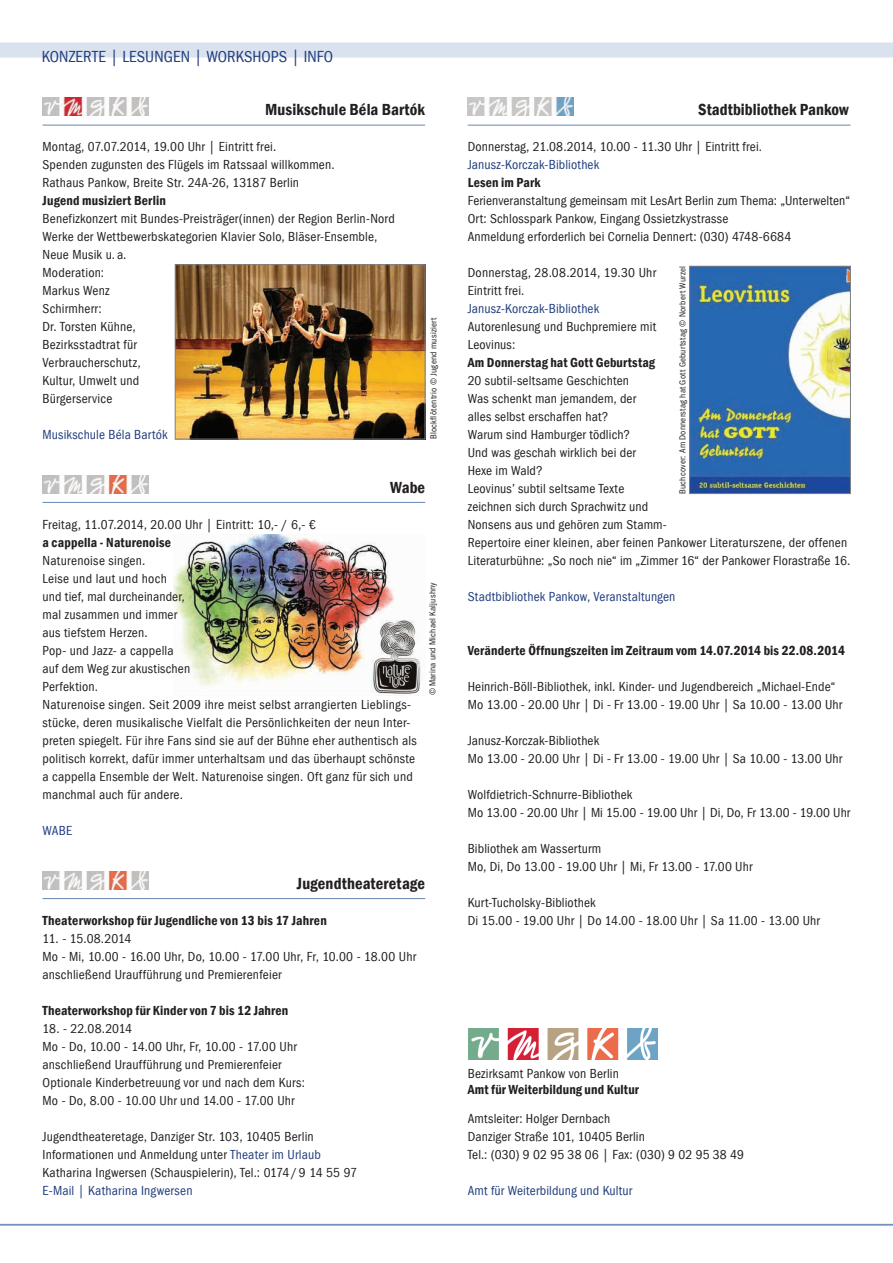
<style>
.page{position:relative;width:893px;height:1263px;background:#fff}
.page>*{position:absolute;margin:0;border:0;box-sizing:border-box;transform-origin:0 0}
.t1{font:600 condensed 16.5px "Franklin Gothic";letter-spacing:.005em;color:#231f20}
.t2{font:condensed 16.5px "Franklin Gothic";letter-spacing:.005em;color:#213e7d}
.t3{font:condensed 13.5px/18px "Franklin Gothic";letter-spacing:.015em;color:#231f20}
.t4{font:600 condensed 13.5px "Franklin Gothic";letter-spacing:.015em;color:#231f20}
.t5{font:condensed 13.5px "Franklin Gothic";letter-spacing:.01em;color:#213e7d}
.t6{font:condensed 9px "Franklin Gothic";letter-spacing:.025em;color:#231f20}
.s1{color:#213e7d}
</style>
<div class="page">
<img style="left:177px;top:266px;width:246px;height:171px">
<div style="left:175px;top:264px;width:250px;height:175px;border:1px solid #808285"></div>
<div style="left:0;top:43px;width:893px;height:15px;background:#d9e2ee"></div>
<hr style="left:0;top:1225px;width:893px;height:1px;background:#6687b4">
<img style="left:468px;top:98px;width:105px;height:17px">
<hr style="left:468px;top:125px;width:382px;height:1px;background:#6687b4">
<img style="left:43px;top:98px;width:105px;height:17px">
<hr style="left:43px;top:125px;width:382px;height:1px;background:#6687b4">
<img style="left:174px;top:534px;width:248px;height:161px">
<img style="left:43px;top:476px;width:105px;height:17px">
<hr style="left:43px;top:502px;width:382px;height:1px;background:#6687b4">
<img style="left:43px;top:872px;width:105px;height:17px">
<hr style="left:43px;top:898px;width:382px;height:1px;background:#6687b4">
<hr style="left:0;top:1224px;width:893px;height:1px;background:#6687b4">
<img style="left:469px;top:1028px;width:188px;height:31px">
<img style="left:691px;top:268px;width:158px;height:224px">
<div style="left:689px;top:266px;width:162px;height:228px;border:1px solid #808285"></div>
<p class="t2" style="left:42px;top:48px;width:293px">KONZERTE | LESUNGEN | WORKSHOPS | INFO</p>
<p class="t1" style="left:265px;top:99px;width:162px">Musikschule Béla Bartók</p>
<p class="t3" style="left:43px;top:138px;width:294px">Montag, 07.07.2014, 19.00 Uhr | Eintritt frei.<br>Spenden zugunsten des Flügels im Ratssaal willkommen.<br>Rathaus Pankow, Breite Str. 24A-26, 13187 Berlin</p>
<p class="t4" style="left:43px;top:192px;width:125px">Jugend musiziert Berlin</p>
<p class="t3" style="left:43px;top:210px;width:354px">Benefizkonzert mit Bundes-Preisträger(innen) der Region Berlin-Nord<br>Werke der Wettbewerbskategorien Klavier Solo, Bläser-Ensemble,<br>Neue Musik u. a.<br>Moderation:<br>Markus Wenz<br>Schirmherr:<br>Dr. Torsten Kühne,<br>Bezirksstadtrat für<br>Verbraucherschutz,<br>Kultur, Umwelt und<br>Bürgerservice</p>
<p class="t5" style="left:43px;top:427px;width:127px">Musikschule Béla Bartók</p>
<p class="t6" style="left:429px;top:439px;width:124px;rotate:-90deg">Blockflötentrio © Jugend musiziert</p>
<p class="t1" style="left:390px;top:477px;width:36px">Wabe</p>
<p class="t3" style="left:43px;top:516px;width:275px">Freitag, 11.07.2014, 20.00 Uhr | Eintritt: 10,- / 6,- €</p>
<p class="t4" style="left:43px;top:534px;width:130px">a cappella - Naturenoise</p>
<p class="t3" style="left:43px;top:552px;width:376px">Naturenoise singen.<br>Leise und laut und hoch<br>und tief, mal durcheinander,<br>mal zusammen und immer<br>aus tiefstem Herzen.<br>Pop- und Jazz- a cappella<br>auf dem Weg zur akustischen<br>Perfektion.<br>Naturenoise singen. Seit 2009 ihre meist selbst arrangierten Lieblings&shy;stücke, deren musikalische Vielfalt die Persönlichkeiten der neun Inter&shy;preten spiegelt. Für ihre Fans sind sie auf der Bühne eher authentisch als politisch korrekt, dafür immer unterhaltsam und das überhaupt schönste a cappella Ensemble der Welt. Naturenoise singen. Oft ganz für sich und manchmal auch für andere.</p>
<p class="t5" style="left:43px;top:823px;width:31px">WABE</p>
<p class="t6" style="left:428px;top:695px;width:114px;rotate:-90deg">© Marina und Michael Kaljushny</p>
<p class="t1" style="left:297px;top:873px;width:130px">Jugendtheateretage</p>
<p class="t4" style="left:43px;top:912px;width:286px">Theaterworkshop für Jugendliche von 13 bis 17 Jahren</p>
<p class="t3" style="left:43px;top:930px;width:375px">11. - 15.08.2014<br>Mo - Mi, 10.00 - 16.00 Uhr, Do, 10.00 - 17.00 Uhr, Fr, 10.00 - 18.00 Uhr anschließend Uraufführung und Premierenfeier</p>
<p class="t4" style="left:43px;top:1002px;width:247px">Theaterworkshop für Kinder von 7 bis 12 Jahren</p>
<p class="t3" style="left:43px;top:1020px;width:264px">18. - 22.08.2014<br>Mo - Do, 10.00 - 14.00 Uhr, Fr, 10.00 - 17.00 Uhr anschließend Uraufführung und Premierenfeier Optionale Kinderbetreuung vor und nach dem Kurs:<br>Mo - Do, 8.00 - 10.00 Uhr und 14.00 - 17.00 Uhr</p>
<p class="t3" style="left:43px;top:1128px;width:316px">Jugendtheateretage, Danziger Str. 103, 10405 Berlin<br>Informationen und Anmeldung unter <span class="s1">Theater im Urlaub<br></span>Katharina Ingwersen (Schauspielerin), Tel.: 0174 / 9 14 55 97</p>
<p class="t5" style="left:43px;top:1183px;width:152px">E-Mail | Katharina Ingwersen</p>
<p class="t1" style="left:698px;top:99px;width:152px">Stadtbibliothek Pankow</p>
<p class="t3" style="left:468px;top:138px;width:296px">Donnerstag, 21.08.2014, 10.00 - 11.30 Uhr | Eintritt frei.</p>
<p class="t5" style="left:468px;top:157px;width:133px">Janusz-Korczak-Bibliothek</p>
<p class="t4" style="left:468px;top:174px;width:74px">Lesen im Park</p>
<p class="t3" style="left:468px;top:192px;width:384px">Ferienveranstaltung gemeinsam mit LesArt Berlin zum Thema: „Unterwelten“<br>Ort: Schlosspark Pankow, Eingang Ossietzkystrasse<br>Anmeldung erforderlich bei Cornelia Dennert: (030) 4748-6684</p>
<p class="t3" style="left:468px;top:264px;width:190px">Donnerstag, 28.08.2014, 19.30 Uhr<br>Eintritt frei.</p>
<p class="t5" style="left:468px;top:301px;width:133px">Janusz-Korczak-Bibliothek</p>
<p class="t3" style="left:468px;top:318px;width:190px">Autorenlesung und Buchpremiere mit<br>Leovinus:</p>
<p class="t4" style="left:468px;top:353px;width:189px">Am Donnerstag hat Gott Geburtstag</p>
<p class="t3" style="left:468px;top:372px;width:384px">20 subtil-seltsame Geschichten<br>Was schenkt man jemandem, der<br>alles selbst erschaffen hat?<br>Warum sind Hamburger tödlich?<br>Und was geschah wirklich bei der<br>Hexe im Wald?<br>Leovinus’ subtil seltsame Texte<br>zeichnen sich durch Sprachwitz und<br>Nonsens aus und gehören zum Stamm-<br>Repertoire einer kleinen, aber feinen Pankower Literaturszene, der offenen Literaturbühne: „So noch nie“ im „Zimmer 16“ der Pankower Florastraße 16.</p>
<p class="t5" style="left:468px;top:589px;width:209px">Stadtbibliothek Pankow, Veranstaltungen</p>
<p class="t6" style="left:677px;top:494px;width:229px;rotate:-90deg">Buchcover: Am Donnerstag hat Gott Geburtstag © Norbert Wurzel</p>
<p class="t4" style="left:468px;top:641px;width:379px">Veränderte Öffnungszeiten im Zeitraum vom 14.07.2014 bis 22.08.2014</p>
<p class="t3" style="left:468px;top:678px;width:376px">Heinrich-Böll-Bibliothek, inkl. Kinder- und Jugendbereich „Michael-Ende“<br>Mo 13.00 - 20.00 Uhr | Di - Fr 13.00 - 19.00 Uhr | Sa 10.00 - 13.00 Uhr</p>
<p class="t3" style="left:468px;top:732px;width:376px">Janusz-Korczak-Bibliothek<br>Mo 13.00 - 20.00 Uhr | Di - Fr 13.00 - 19.00 Uhr | Sa 10.00 - 13.00 Uhr</p>
<p class="t3" style="left:468px;top:786px;width:384px">Wolfdietrich-Schnurre-Bibliothek<br>Mo 13.00 - 20.00 Uhr | Mi 15.00 - 19.00 Uhr | Di, Do, Fr 13.00 - 19.00 Uhr</p>
<p class="t3" style="left:468px;top:840px;width:286px">Bibliothek am Wasserturm<br>Mo, Di, Do 13.00 - 19.00 Uhr | Mi, Fr 13.00 - 17.00 Uhr</p>
<p class="t3" style="left:468px;top:894px;width:354px">Kurt-Tucholsky-Bibliothek<br>Di 15.00 - 19.00 Uhr | Do 14.00 - 18.00 Uhr | Sa 11.00 - 13.00 Uhr</p>
<p class="t3" style="left:468px;top:1064px;width:153px">Bezirksamt Pankow von Berlin</p>
<p class="t4" style="left:468px;top:1080px;width:173px">Amt für Weiterbildung und Kultur</p>
<p class="t3" style="left:468px;top:1110px;width:278px">Amtsleiter: Holger Dernbach<br>Danziger Straße 101, 10405 Berlin<br>Tel.: (030) 9 02 95 38 06 | Fax: (030) 9 02 95 38 49</p>
<p class="t5" style="left:468px;top:1183px;width:166px">Amt für Weiterbildung und Kultur</p>
</div>
